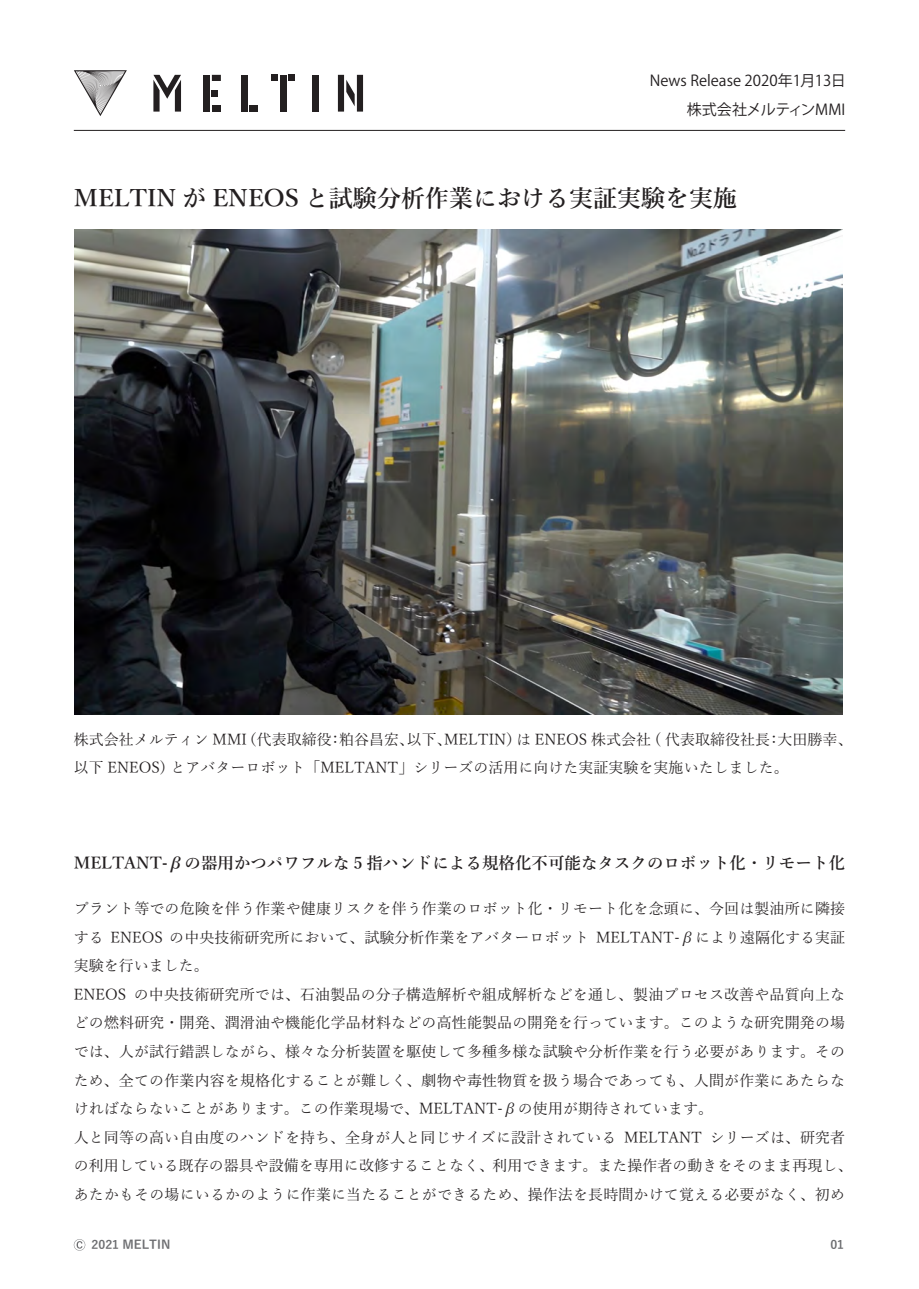
<style>
.page{position:relative;width:919px;height:1289px;background:#fff}
.page>*{position:absolute;margin:0;border:0;box-sizing:border-box;transform-origin:0 0}
.t1{font:600 24px "Yu Mincho";color:#231f20}
.t2{font:600 16.5px "Yu Mincho";color:#231f20}
.t3{font:15px/28.5px "Yu Mincho";letter-spacing:.005em;color:#231f20}
.t4{font:15px/28.5px "Koz Go Pr 6 N";color:#231f20;text-align:right}
.t5{font:700 12px "Yu Gothic";color:#6c6d70}
</style>
<div class="page">
<hr style="left:74px;top:130px;width:771px;height:1px;background:#231f20">
<svg style="left:74px;top:70px;width:53px;height:46px"></svg>
<div style="left:312px;top:75px;width:6px;height:37px;background:#231f20"></div>
<svg style="left:153px;top:75px;width:28px;height:37px"></svg>
<div style="left:280px;top:75px;width:6px;height:37px;background:#231f20"></div>
<svg style="left:272px;top:75px;width:6px;height:6px"></svg>
<div style="left:288px;top:75px;width:7px;height:6px;background:#231f20"></div>
<svg style="left:338px;top:75px;width:25px;height:37px"></svg>
<div style="left:203px;top:75px;width:7px;height:37px;background:#231f20"></div>
<div style="left:212px;top:105px;width:9px;height:7px;background:#231f20"></div>
<svg style="left:212px;top:90px;width:6px;height:6px"></svg>
<svg style="left:212px;top:75px;width:9px;height:6px"></svg>
<div style="left:241px;top:75px;width:6px;height:37px;background:#231f20"></div>
<div style="left:249px;top:105px;width:9px;height:7px;background:#231f20"></div>
<img style="left:74px;top:229px;width:768px;height:485px">
<svg style="left:74px;top:1239px;width:11px;height:11px"></svg>
<p class="t4" style="left:649px;top:67px;width:197px">News Release 2020年1月13日株式会社メルティンMMI</p>
<h1 class="t1" style="left:74px;top:185px;width:664px">MELTIN が ENEOS と試験分析作業における実証実験を実施</h1>
<p class="t3" style="left:74px;top:723px;width:780px">株式会社メルティン MMI（代表取締役：粕谷昌宏、以下、MELTIN）は ENEOS 株式会社 ( 代表取締役社長：大田勝幸、以下 ENEOS) とアバターロボット「MELTANT」シリーズの活用に向けた実証実験を実施いたしました。</p>
<p class="t2" style="left:74px;top:853px;width:772px">MELTANT-βの器用かつパワフルな 5 指ハンドによる規格化不可能なタスクのロボット化・リモート化</p>
<p class="t3" style="left:74px;top:893px;width:780px">プラント等での危険を伴う作業や健康リスクを伴う作業のロボット化・リモート化を念頭に、今回は製油所に隣接する ENEOS の中央技術研究所において、試験分析作業をアバターロボット MELTANT-βにより遠隔化する実証実験を行いました。<br>ENEOS の中央技術研究所では、石油製品の分子構造解析や組成解析などを通し、製油プロセス改善や品質向上などの燃料研究・開発、潤滑油や機能化学品材料などの高性能製品の開発を行っています。このような研究開発の場では、人が試行錯誤しながら、様々な分析装置を駆使して多種多様な試験や分析作業を行う必要があります。そのため、全ての作業内容を規格化することが難しく、劇物や毒性物質を扱う場合であっても、人間が作業にあたらなければならないことがあります。この作業現場で、MELTANT-βの使用が期待されています。<br>人と同等の高い自由度のハンドを持ち、全身が人と同じサイズに設計されている MELTANT シリーズは、研究者の利用している既存の器具や設備を専用に改修することなく、利用できます。また操作者の動きをそのまま再現し、あたかもその場にいるかのように作業に当たることができるため、操作法を長時間かけて覚える必要がなく、初め</p>
<p class="t5" style="left:92px;top:1238px;width:80px">2021 MELTIN</p>
<p class="t5" style="left:830px;top:1238px;width:15px">01</p>
</div>
